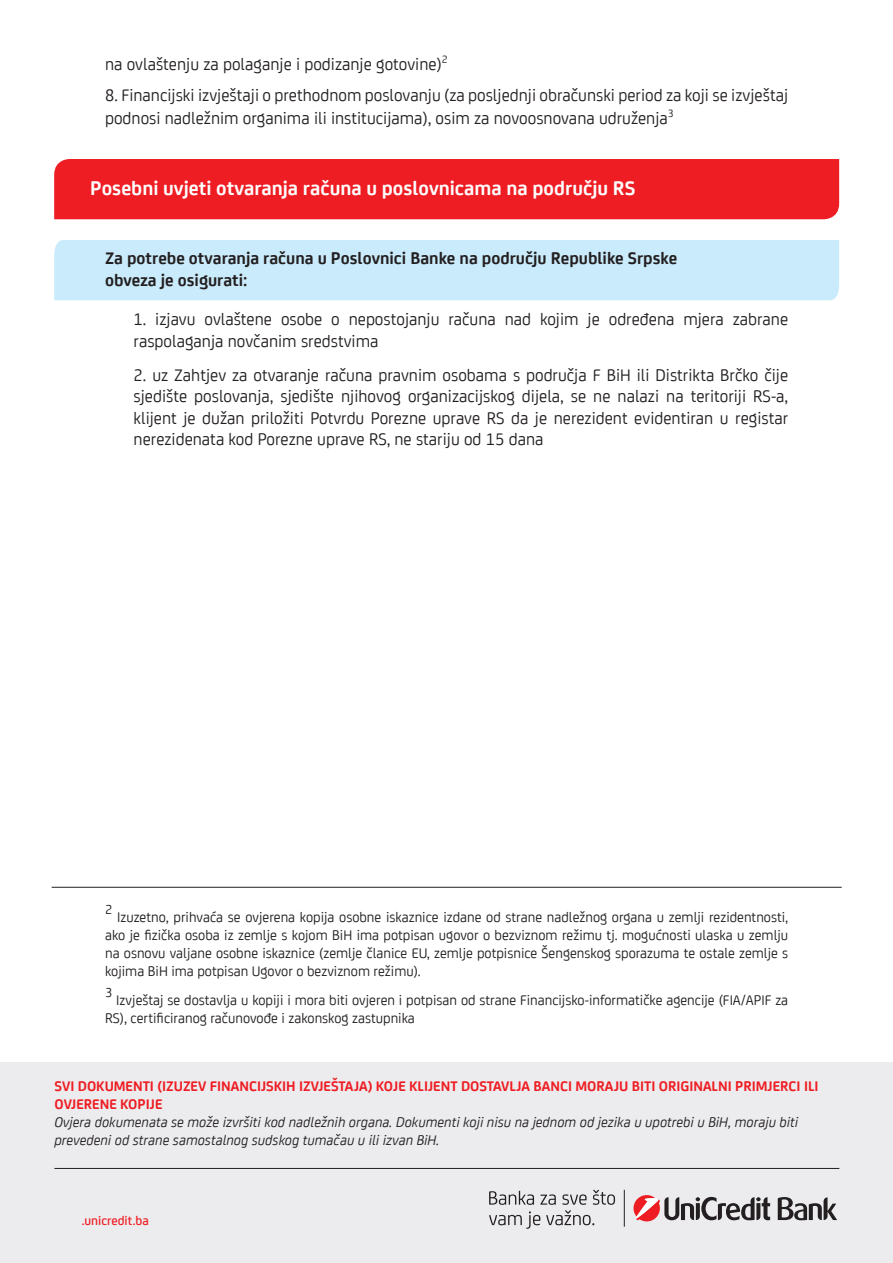
<style>
.page{position:relative;width:893px;height:1263px;background:#fff}
.page>*{position:absolute;margin:0;border:0;box-sizing:border-box;transform-origin:0 0}
.t1{font:700 21px "Uni Credit";color:#fff}
.t2{font:18px/21.6px "Uni Credit";color:#231f20}
.t3{font:700 18px/21.6px "Uni Credit";color:#231f20}
.t4{font:15px/18px "Uni Credit";color:#231f20;text-align:justify}
.t5{font:italic 15px/18px "Uni Credit";color:#231f20}
.t6{font:700 15px/18px "Uni Credit";color:#ee1d23}
.t7{font:13.95px "Uni Credit";color:#231f20}
.t8{font:500 13.5px "FS Joey";color:#ee1d23}
</style>
<div class="page">
<hr style="left:52px;top:887px;width:790px;height:1px;background:#231f20">
<div style="left:1px;top:1062px;width:892px;height:201px;background:#ececee"></div>
<svg style="left:633px;top:1195px;width:137px;height:26px"></svg>
<svg style="left:778px;top:1197px;width:59px;height:23px"></svg>
<svg style="left:489px;top:1190px;width:126px;height:39px"></svg>
<hr style="left:624px;top:1190px;width:1px;height:37px;background:#231f20">
<hr style="left:54px;top:1168px;width:785px;height:1px;background:#231f20">
<div style="left:54px;top:159px;width:785px;height:60px;background:#ee1d23"></div>
<div style="left:54px;top:240px;width:785px;height:60px;background:#caebfb"></div>
<p class="t2" style="left:105px;top:52px;width:344px">na ovlaštenju za polaganje i podizanje gotovine)<sup>2</sup></p>
<p class="t2" style="left:105px;top:82px;width:685px;line-height:23.4px">8. Financijski izvještaji o prethodnom poslovanju (za posljednji obračunski period za koji se izvještaj podnosi nadležnim organima ili institucijama), osim za novoosnovana udruženja<sup>3</sup></p>
<p class="t1" style="left:90px;top:172px;width:547px">Posebni uvjeti otvaranja računa u poslovnicama na području RS</p>
<p class="t3" style="left:105px;top:246px;width:574px">Za potrebe otvaranja računa u Poslovnici Banke na području Republike Srpske obveza je osigurati:</p>
<p class="t2" style="left:134px;top:307px;width:656px">1. izjavu ovlaštene osobe o nepostojanju računa nad kojim je određena mjera zabrane raspolaganja novčanim sredstvima</p>
<p class="t2" style="left:134px;top:363px;width:656px;text-align:justify">2. uz Zahtjev za otvaranje računa pravnim osobama s područja F BiH ili Distrikta Brčko čije sjedište poslovanja, sjedište njihovog organizacijskog dijela, se ne nalazi na teritoriji RS-a, klijent je dužan priložiti Potvrdu Porezne uprave RS da je nerezident evidentiran u registar nerezidenata kod Porezne uprave RS, ne stariju od 15 dana</p>
<p class="t7" style="left:105px;top:899px;width:9px">2</p>
<p class="t4" style="left:105px;top:907px;width:685px;text-indent:12px">Izuzetno, prihvaća se ovjerena kopija osobne iskaznice izdane od strane nadležnog organa u zemlji rezidentnosti, ako je fizička osoba iz zemlje s kojom BiH ima potpisan ugovor o bezviznom režimu tj. mogućnosti ulaska u zemlju na osnovu valjane osobne iskaznice (zemlje članice EU, zemlje potpisnice Šengenskog sporazuma te ostale zemlje s kojima BiH ima potpisan Ugovor o bezviznom režimu).</p>
<p class="t7" style="left:105px;top:982px;width:9px">3</p>
<p class="t4" style="left:105px;top:990px;width:685px;text-indent:11px">Izvještaj se dostavlja u kopiji i mora biti ovjeren i potpisan od strane Financijsko-informatičke agencije (FIA/APIF za<br>RS), certificiranog računovođe i zakonskog zastupnika</p>
<p class="t6" style="left:54px;top:1076px;width:766px">SVI DOKUMENTI (IZUZEV FINANCIJSKIH IZVJEŠTAJA) KOJE KLIJENT DOSTAVLJA BANCI MORAJU BITI ORIGINALNI PRIMJERCI ILI<br>OVJERENE KOPIJE</p>
<p class="t5" style="left:54px;top:1112px;width:745px">Ovjera dokumenata se može izvršiti kod nadležnih organa. Dokumenti koji nisu na jednom od jezika u upotrebi u BiH, moraju biti prevedeni od strane samostalnog sudskog tumačau u ili izvan BiH.</p>
<p class="t8" style="left:82px;top:1211px;width:69px">.unicredit.ba</p>
</div>
